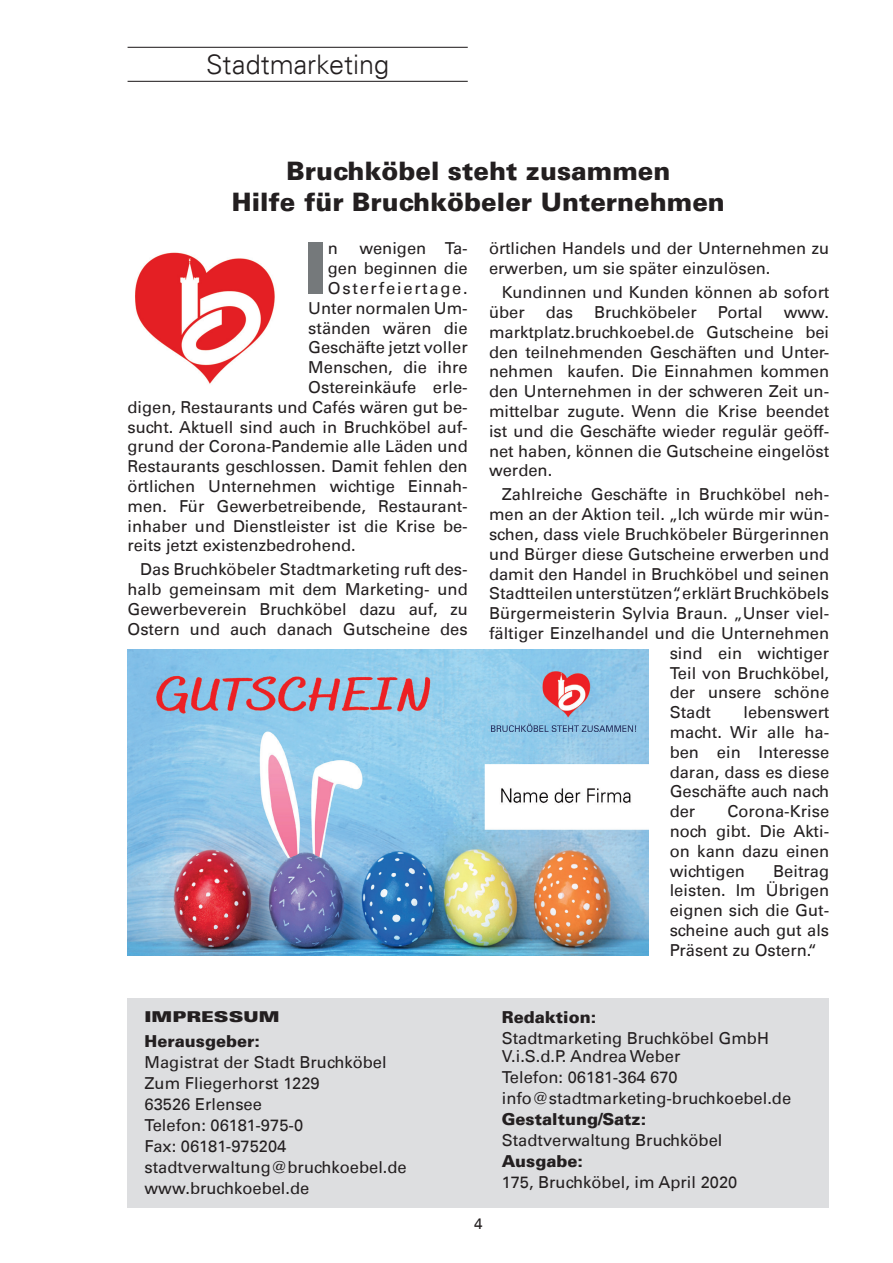
<style>
.page{position:relative;width:893px;height:1263px;background:#fff}
.page>*{position:absolute;margin:0;border:0;box-sizing:border-box;transform-origin:0 0}
.t1{font:900 71.4px "Univers LT";color:#75797b}
.t2{font:300 27px "Univers LT";color:#231f20}
.t3{font:900 25.5px/30.6px "Univers LT";color:#231f20;text-align:center}
.t4{font:16.5px/19.8px "Univers LT";color:#231f20}
.t5{font:900 16.5px "Univers LT";color:#231f20}
.t6{font:16.5px "Univers LT";letter-spacing:.11em;color:#231f20}
.t7{font:900 expanded 15px "Univers LT";color:#231f20}
.t8{font:15px "Univers LT";color:#231f20}
</style>
<div class="page">
<div style="left:128px;top:998px;width:701px;height:210px;background:#dddee0"></div>
<img style="left:128px;top:649px;width:520px;height:307px">
<hr style="left:128px;top:81px;width:340px;height:1px;background:#231f20">
<hr style="left:128px;top:47px;width:340px;height:1px;background:#231f20">
<img style="left:135px;top:252px;width:140px;height:132px">
<h2 class="t2" style="left:206px;top:48px;width:185px">Stadtmarketing</h2>
<h3 class="t3" style="left:232px;top:155px;width:495px">Bruchköbel steht zusammen<br>Hilfe für Bruchköbeler Unternehmen</h3>
<h1 class="t1" style="left:304px;top:223px;width:25px">I</h1>
<p class="t4" style="left:328px;top:239px;width:12px">n</p>
<p class="t4" style="left:359px;top:239px;width:110px">wenigen Ta-</p>
<p class="t4" style="left:328px;top:258px;width:141px">gen beginnen die</p>
<p class="t6" style="left:328px;top:278px;width:142px">Osterfeiertage.</p>
<p class="t4" style="left:308px;top:298px;width:161px">Unter normalen Um-</p>
<p class="t4" style="left:308px;top:318px;width:161px">ständen wären die</p>
<p class="t4" style="left:308px;top:338px;width:161px">Geschäfte jetzt voller</p>
<p class="t4" style="left:308px;top:357px;width:161px">Menschen, die ihre</p>
<p class="t4" style="left:308px;top:377px;width:161px">Ostereinkäufe erle-</p>
<p class="t4" style="left:128px;top:397px;width:342px">digen, Restaurants und Cafés wären gut be-</p>
<p class="t4" style="left:128px;top:417px;width:342px">sucht. Aktuell sind auch in Bruchköbel auf-</p>
<p class="t4" style="left:128px;top:437px;width:342px">grund der Corona-Pandemie alle Läden und</p>
<p class="t4" style="left:128px;top:456px;width:342px">Restaurants geschlossen. Damit fehlen den</p>
<p class="t4" style="left:128px;top:476px;width:342px">örtlichen Unternehmen wichtige Einnah-</p>
<p class="t4" style="left:128px;top:496px;width:342px">men. Für Gewerbetreibende, Restaurant-</p>
<p class="t4" style="left:128px;top:516px;width:342px">inhaber und Dienstleister ist die Krise be-</p>
<p class="t4" style="left:128px;top:536px;width:230px">reits jetzt existenzbedrohend.</p>
<p class="t4" style="left:128px;top:560px;width:342px;text-align:justify;text-indent:13px">Das Bruchköbeler Stadtmarketing ruft des&shy;halb gemeinsam mit dem Marketing- und Gewerbeverein Bruchköbel dazu auf, zu Ostern und auch danach Gutscheine des</p>
<p class="t4" style="left:489px;top:239px;width:342px">örtlichen Handels und der Unternehmen zu erwerben, um sie später einzulösen.</p>
<p class="t4" style="left:489px;top:282px;width:342px;text-indent:13px">Kundinnen und Kunden können ab sofort über</p>
<p class="t4" style="left:546px;top:302px;width:29px">das</p>
<p class="t4" style="left:594px;top:302px;width:104px">Bruchköbeler</p>
<p class="t4" style="left:718px;top:302px;width:46px">Portal</p>
<p class="t4" style="left:489px;top:302px;width:342px;text-align:justify;text-indent:295px">www. marktplatz.bruchkoebel.de Gutscheine bei den teilnehmenden Geschäften und Unter&shy;nehmen kaufen. Die Einnahmen kommen den Unternehmen in der schweren Zeit un&shy;mittelbar zugute. Wenn die Krise beendet ist und die Geschäfte wieder regulär geöff&shy;net haben, können die Gutscheine eingelöst werden.</p>
<p class="t4" style="left:502px;top:485px;width:329px">Zahlreiche Geschäfte in Bruchköbel neh-</p>
<p class="t4" style="left:489px;top:505px;width:342px">men an der Aktion teil. „Ich würde mir wün-</p>
<p class="t4" style="left:489px;top:524px;width:342px">schen, dass viele Bruchköbeler Bürgerinnen</p>
<p class="t4" style="left:489px;top:544px;width:342px">und Bürger diese Gutscheine erwerben und</p>
<p class="t4" style="left:489px;top:564px;width:342px">damit den Handel in Bruchköbel und seinen</p>
<p class="t4" style="left:489px;top:584px;width:342px">Stadtteilen unterstützen“, erklärt Bruchköbels</p>
<p class="t4" style="left:489px;top:604px;width:342px">Bürgermeisterin Sylvia Braun. „Unser viel-</p>
<p class="t4" style="left:489px;top:623px;width:342px">fältiger Einzelhandel und die Unternehmen</p>
<p class="t4" style="left:670px;top:643px;width:161px">sind ein wichtiger</p>
<p class="t4" style="left:670px;top:663px;width:161px">Teil von Bruchköbel,</p>
<p class="t4" style="left:670px;top:683px;width:161px">der unsere schöne</p>
<p class="t4" style="left:670px;top:703px;width:43px">Stadt</p>
<p class="t4" style="left:670px;top:703px;width:161px;text-align:justify;text-indent:74px">lebenswert macht. Wir alle ha&shy;ben ein Interesse daran, dass es diese Geschäfte auch nach der</p>
<p class="t4" style="left:670px;top:802px;width:161px;text-align:justify;text-indent:58px">Corona-Krise noch gibt. Die Akti&shy;on kann dazu einen wichtigen</p>
<p class="t4" style="left:670px;top:861px;width:161px;text-align:justify;text-indent:104px">Beitrag leisten. Im Übrigen eignen sich die Gut&shy;scheine auch gut als Präsent zu Ostern.“</p>
<p class="t7" style="left:145px;top:1007px;width:136px">IMPRESSUM</p>
<p class="t5" style="left:145px;top:1031px;width:117px">Herausgeber:</p>
<p class="t4" style="left:145px;top:1052px;width:264px;line-height:21px">Magistrat der Stadt Bruchköbel<br>Zum Fliegerhorst 1229<br>63526 Erlensee<br>Telefon: 06181-975-0<br>Fax: 06181-975204 stadtverwaltung@bruchkoebel.de www.bruchkoebel.de</p>
<p class="t5" style="left:502px;top:1007px;width:96px">Redaktion:</p>
<p class="t4" style="left:502px;top:1029px;width:269px;line-height:18px">Stadtmarketing Bruchköbel GmbH<br>V.i.S.d.P. Andrea Weber</p>
<p class="t4" style="left:502px;top:1067px;width:291px;line-height:21px">Telefon: 06181-364 670 info@stadtmarketing-bruchkoebel.de</p>
<p class="t5" style="left:502px;top:1108px;width:146px">Gestaltung/Satz:</p>
<p class="t4" style="left:502px;top:1130px;width:222px">Stadtverwaltung Bruchköbel</p>
<p class="t5" style="left:502px;top:1150px;width:83px">Ausgabe:</p>
<p class="t4" style="left:502px;top:1172px;width:237px">175, Bruchköbel, im April 2020</p>
<p class="t8" style="left:474px;top:1215px;width:10px">4</p>
</div>
